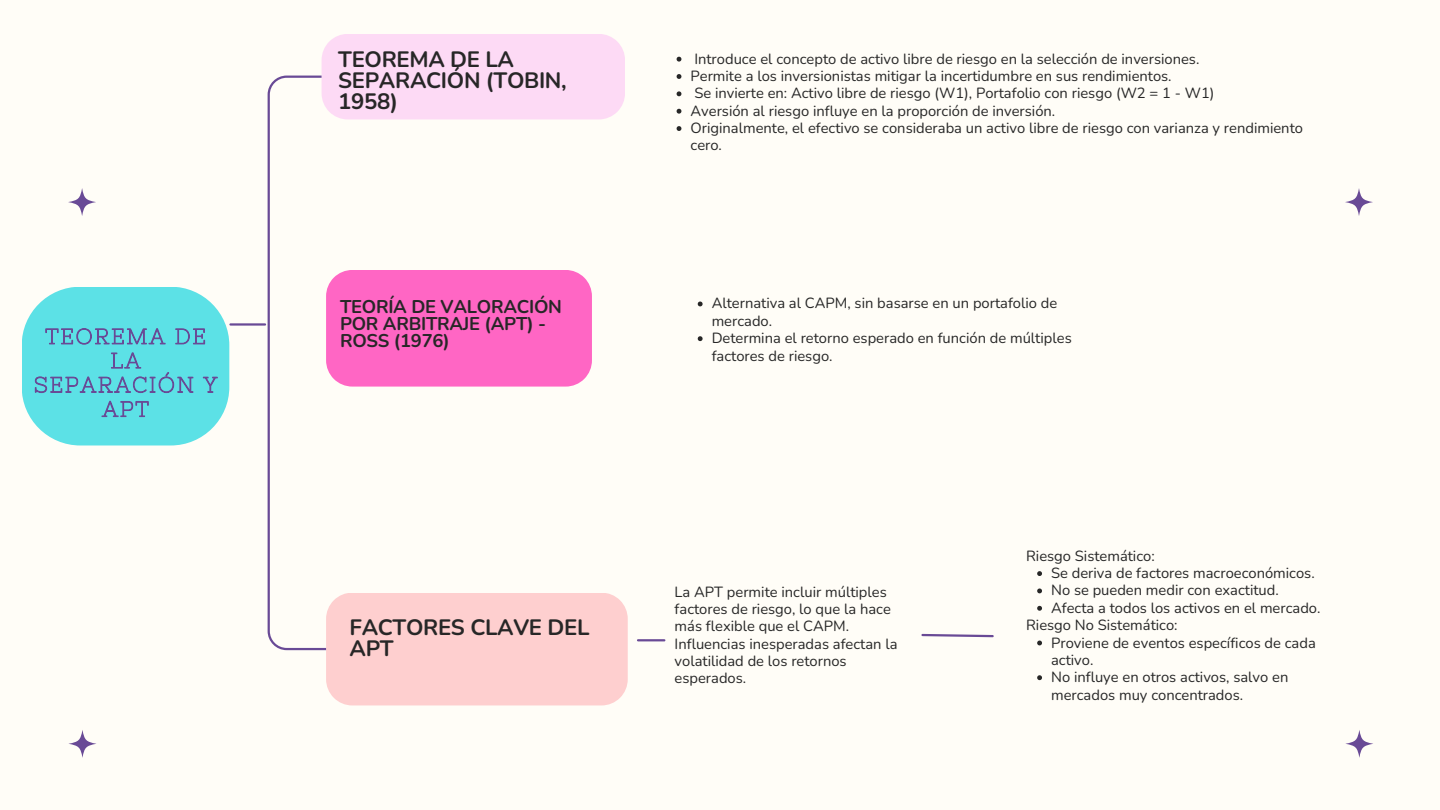
<style>
.page{position:relative;width:1440px;height:810px;background:#fffdf7}
.page>*{position:absolute;margin:0;border:0;box-sizing:border-box;transform-origin:0 0}
.t1{font:700 22.2px/21px "Nunito";letter-spacing:-.015em;color:#272727}
.t2{font:700 18.4px/17.4px "Nunito";letter-spacing:-.015em;color:#272727}
.t3{font:14.7px/17.4px "Nunito";color:#272727}
</style>
<div class="page">
<div style="left:22px;top:287px;width:207px;height:158px;background:#5ce1e6;border-radius:59px"></div>
<svg style="left:45px;top:328px;width:161px;height:17px"></svg>
<svg style="left:34px;top:352px;width:184px;height:42px"></svg>
<svg style="left:101px;top:400px;width:48px;height:18px"></svg>
<svg style="left:266px;top:34px;width:362px;height:671px"></svg>
<svg style="left:921px;top:633px;width:73px;height:5px"></svg>
<hr style="left:638px;top:639px;width:26px;height:2px;background:#694a96">
<hr style="left:230px;top:323px;width:35px;height:3px;background:#694a96">
<svg style="left:677px;top:57px;width:4px;height:5px"></svg>
<svg style="left:677px;top:74px;width:4px;height:5px"></svg>
<svg style="left:677px;top:91px;width:4px;height:5px"></svg>
<svg style="left:677px;top:109px;width:4px;height:5px"></svg>
<svg style="left:677px;top:126px;width:4px;height:5px"></svg>
<svg style="left:698px;top:302px;width:5px;height:4px"></svg>
<svg style="left:698px;top:336px;width:5px;height:5px"></svg>
<svg style="left:1037px;top:571px;width:5px;height:5px"></svg>
<svg style="left:1037px;top:589px;width:5px;height:4px"></svg>
<svg style="left:1037px;top:606px;width:5px;height:5px"></svg>
<svg style="left:1037px;top:641px;width:5px;height:4px"></svg>
<svg style="left:1037px;top:675px;width:5px;height:5px"></svg>
<svg style="left:1345px;top:188px;width:28px;height:28px"></svg>
<svg style="left:1345px;top:730px;width:28px;height:28px"></svg>
<svg style="left:68px;top:188px;width:28px;height:28px"></svg>
<svg style="left:68px;top:730px;width:28px;height:28px"></svg>
<p class="t1" style="left:338px;top:49px;width:230px">TEOREMA DE LA<br>SEPARACIÓN (TOBIN,<br>1958)</p>
<p class="t2" style="left:340px;top:298px;width:223px">TEORÍA DE VALORACIÓN<br>POR ARBITRAJE (APT) -<br>ROSS (1976)</p>
<p class="t1" style="left:350px;top:618px;width:241px">FACTORES CLAVE DEL<br>APT</p>
<p class="t3" style="left:694px;top:50px;width:507px">Introduce el concepto de activo libre de riesgo en la selección de inversiones.</p>
<h3 class="t3" style="left:691px;top:67px;width:483px">Permite a los inversionistas mitigar la incertidumbre en sus rendimientos.</h3>
<h2 class="t3" style="left:694px;top:85px;width:522px">Se invierte en: Activo libre de riesgo (W1), Portafolio con riesgo (W2 = 1 - W1)</h2>
<h1 class="t3" style="left:691px;top:102px;width:366px">Aversión al riesgo influye en la proporción de inversión.</h1>
<p class="t3" style="left:691px;top:120px;width:614px">Originalmente, el efectivo se consideraba un activo libre de riesgo con varianza y rendimiento cero.</p>
<p class="t3" style="left:712px;top:295px;width:347px">Alternativa al CAPM, sin basarse en un portafolio de mercado.</p>
<p class="t3" style="left:712px;top:330px;width:362px">Determina el retorno esperado en función de múltiples factores de riesgo.</p>
<p class="t3" style="left:675px;top:583px;width:224px">La APT permite incluir múltiples factores de riesgo, lo que la hace más flexible que el CAPM.<br>Influencias inesperadas afectan la volatilidad de los retornos esperados.</p>
<p class="t3" style="left:1026px;top:547px;width:130px">Riesgo Sistemático:</p>
<p class="t3" style="left:1051px;top:565px;width:265px">Se deriva de factores macroeconómicos.</p>
<p class="t3" style="left:1051px;top:582px;width:229px">No se pueden medir con exactitud.</p>
<p class="t3" style="left:1051px;top:599px;width:271px">Afecta a todos los activos en el mercado.</p>
<p class="t3" style="left:1026px;top:617px;width:153px">Riesgo No Sistemático:</p>
<p class="t3" style="left:1051px;top:634px;width:266px">Proviene de eventos específicos de cada activo.</p>
<p class="t3" style="left:1051px;top:669px;width:239px">No influye en otros activos, salvo en mercados muy concentrados.</p>
</div>
